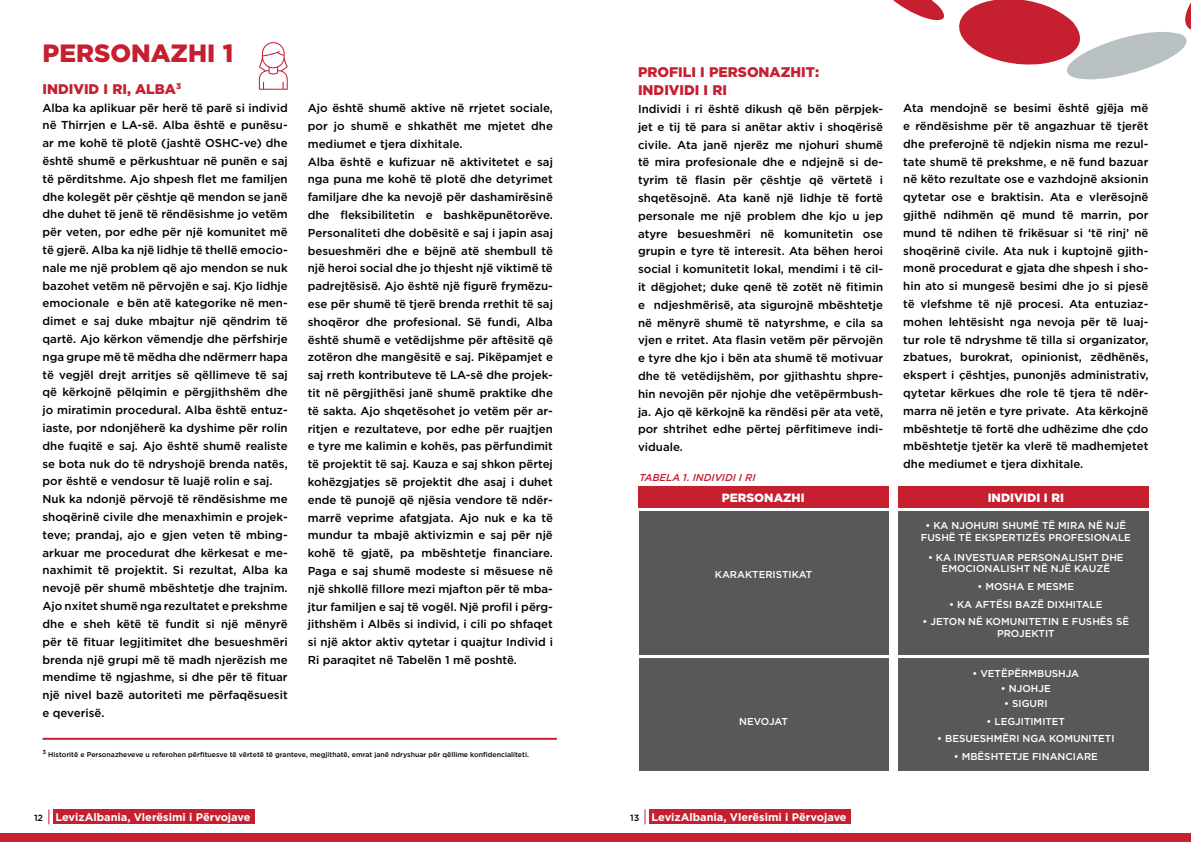
<style>
.page{position:relative;width:1191px;height:842px;background:#fff}
.page>*{position:absolute;margin:0;border:0;box-sizing:border-box;transform-origin:0 0}
.t1{font:900 25px "Gotham";color:#c51f30}
.t2{font:900 14px/17.8px "Gotham";color:#c51f30}
.t3{font:900 12px "Gotham";color:#fff}
.t4{font:500 11.5px/17.8px "Gotham";color:#000}
.t5{font:700 11px "Gotham";color:#fff}
.t6{font:500 10px/11.8px "Gotham";color:#fff;text-align:center}
.t7{font:italic 500 10px "Gotham";color:#c51f30}
.t8{font:500 10px "Gotham";letter-spacing:-.025em;color:#fff}
.t9{font:500 7px "Gotham";color:#000}
.t10{font:500 5.8px "Gotham";color:#000}
.s1{font-weight:500;font-size:9px;color:#000}
</style>
<div class="page">
<svg style="left:259px;top:42px;width:29px;height:48px"></svg>
<svg style="left:893px;top:0;width:298px;height:80px"></svg>
<div style="left:638px;top:486px;width:250px;height:22px;background:#c51f30"></div>
<div style="left:898px;top:486px;width:250px;height:22px;background:#c51f30"></div>
<div style="left:639px;top:511px;width:249px;height:144px;background:#58585a"></div>
<div style="left:639px;top:659px;width:249px;height:112px;background:#58585a"></div>
<div style="left:898px;top:511px;width:250px;height:144px;background:#58585a"></div>
<div style="left:898px;top:659px;width:250px;height:112px;background:#58585a"></div>
<hr style="left:43px;top:738px;width:514px;height:2px;background:#c52130">
<div style="left:0;top:833px;width:1191px;height:9px;background:#c52130"></div>
<div style="left:53px;top:809px;width:202px;height:15px;background:#c51f30"></div>
<svg style="left:48px;top:809px;width:1px;height:15px"></svg>
<div style="left:649px;top:809px;width:202px;height:15px;background:#c51f30"></div>
<svg style="left:644px;top:809px;width:1px;height:15px"></svg>
<h1 class="t1" style="left:43px;top:36px;width:192px">PERSONAZHI 1</h1>
<p class="t2" style="left:638px;top:63px;width:183px">PROFILI I PERSONAZHIT:<br>INDIVIDI I RI</p>
<p class="t4" style="left:638px;top:100px;width:247px;text-align:justify">Individi i ri është dikush që bën përpjek&shy;jet e tij të para si anëtar aktiv i shoqërisë civile. Ata janë njerëz me njohuri shumë të mira profesionale dhe e ndjejnë si de&shy;tyrim të flasin për çështje që vërtetë i shqetësojnë. Ata kanë një lidhje të fortë personale me një problem dhe kjo u jep atyre besueshmëri në komunitetin ose grupin e tyre të interesit. Ata bëhen heroi social i komunitetit lokal, mendimi i të cil&shy;it dëgjohet; duke qenë të zotët në fitimin e ndjeshmërisë, ata sigurojnë mbështetje në mënyrë shumë të natyrshme, e cila sa vjen e rritet. Ata flasin vetëm për përvojën e tyre dhe kjo i bën ata shumë të motivuar dhe të vetëdijshëm, por gjithashtu shpre&shy;hin nevojën për njohje dhe vetëpërmbush&shy;ja. Ajo që kërkojnë ka rëndësi për ata vetë, por shtrihet edhe përtej përfitimeve indi&shy;viduale.</p>
<p class="t2" style="left:43px;top:80px;width:140px">INDIVID I RI, ALBA<sup>3</sup></p>
<p class="t4" style="left:43px;top:98px;width:247px">Alba ka aplikuar për herë të parë si individ në Thirrjen e LA-së. Alba është e punësu&shy;ar me kohë të plotë (jashtë OSHC-ve) dhe është shumë e përkushtuar në punën e saj të përditshme. Ajo shpesh flet me familjen dhe kolegët për çështje që mendon se janë dhe duhet të jenë të rëndësishme jo vetëm për veten, por edhe për një komunitet më të gjerë. Alba ka një lidhje të thellë emocio&shy;nale me një problem që ajo mendon se nuk bazohet vetëm në përvojën e saj. Kjo lidhje emocionale e bën atë kategorike në men&shy;dimet e saj duke mbajtur një qëndrim të qartë. Ajo kërkon vëmendje dhe përfshirje nga grupe më të mëdha dhe ndërmerr hapa të vegjël drejt arritjes së qëllimeve të saj që kërkojnë pëlqimin e përgjithshëm dhe jo miratimin procedural. Alba është entuz&shy;iaste, por ndonjëherë ka dyshime për rolin dhe fuqitë e saj. Ajo është shumë realiste se bota nuk do të ndryshojë brenda natës, por është e vendosur të luajë rolin e saj.<br>Nuk ka ndonjë përvojë të rëndësishme me shoqërinë civile dhe menaxhimin e projek&shy;teve; prandaj, ajo e gjen veten të mbing&shy;arkuar me procedurat dhe kërkesat e me&shy;naxhimit të projektit. Si rezultat, Alba ka nevojë për shumë mbështetje dhe trajnim.<br>Ajo nxitet shumë nga rezultatet e prekshme dhe e sheh këtë të fundit si një mënyrë për të fituar legjitimitet dhe besueshmëri brenda një grupi më të madh njerëzish me mendime të ngjashme, si dhe për të fituar një nivel bazë autoriteti me përfaqësuesit e qeverisë.</p>
<p class="t4" style="left:308px;top:99px;width:247px">Ajo është shumë aktive në rrjetet sociale, por jo shumë e shkathët me mjetet dhe mediumet e tjera dixhitale.<br>Alba është e kufizuar në aktivitetet e saj nga puna me kohë të plotë dhe detyrimet familjare dhe ka nevojë për dashamirësinë dhe fleksibilitetin e bashkëpunëtorëve.<br>Personaliteti dhe dobësitë e saj i japin asaj besueshmëri dhe e bëjnë atë shembull të një heroi social dhe jo thjesht një viktimë të padrejtësisë. Ajo është një figurë frymëzu&shy;ese për shumë të tjerë brenda rrethit të saj shoqëror dhe profesional. Së fundi, Alba është shumë e vetëdijshme për aftësitë që zotëron dhe mangësitë e saj. Pikëpamjet e saj rreth kontributeve të LA-së dhe projek&shy;tit në përgjithësi janë shumë praktike dhe të sakta. Ajo shqetësohet jo vetëm për ar&shy;ritjen e rezultateve, por edhe për ruajtjen e tyre me kalimin e kohës, pas përfundimit të projektit të saj. Kauza e saj shkon përtej kohëzgjatjes së projektit dhe asaj i duhet ende të punojë që njësia vendore të ndër&shy;marrë veprime afatgjata. Ajo nuk e ka të mundur ta mbajë aktivizmin e saj për një kohë të gjatë, pa mbështetje financiare.<br>Paga e saj shumë modeste si mësuese në një shkollë fillore mezi mjafton për të mba&shy;jtur familjen e saj të vogël. Një profil i përg&shy;jithshëm i Albës si individ, i cili po shfaqet si një aktor aktiv qytetar i quajtur Individ i Ri paraqitet në Tabelën 1 më poshtë.</p>
<p class="t4" style="left:903px;top:99px;width:247px;text-align:justify">Ata mendojnë se besimi është gjëja më e rëndësishme për të angazhuar të tjerët dhe preferojnë të ndjekin nisma me rezul&shy;tate shumë të prekshme, e në fund bazuar në këto rezultate ose e vazhdojnë aksionin qytetar ose e braktisin. Ata e vlerësojnë gjithë ndihmën që mund të marrin, por mund të ndihen të frikësuar si ‘të rinj’ në shoqërinë civile. Ata nuk i kuptojnë gjith&shy;monë procedurat e gjata dhe shpesh i sho&shy;hin ato si mungesë besimi dhe jo si pjesë të vlefshme të një procesi. Ata entuziaz&shy;mohen lehtësisht nga nevoja për të luaj&shy;tur role të ndryshme të tilla si organizator, zbatues, burokrat, opinionist, zëdhënës, ekspert i çështjes, punonjës administrativ, qytetar kërkues dhe role të tjera të ndër&shy;marra në jetën e tyre private. Ata kërkojnë mbështetje të fortë dhe udhëzime dhe çdo mbështetje tjetër ka vlerë të madhemjetet dhe mediumet e tjera dixhitale.</p>
<p class="t7" style="left:639px;top:471px;width:118px">TABELA 1. INDIVIDI I RI</p>
<p class="t3" style="left:721px;top:489px;width:84px">PERSONAZHI</p>
<p class="t3" style="left:987px;top:489px;width:78px">INDIVIDI I RI</p>
<p class="t6" style="left:920px;top:520px;width:211px">• KA NJOHURI SHUMË TË MIRA NË NJË<br>FUSHË TË EKSPERTIZËS PROFESIONALE</p>
<p class="t6" style="left:928px;top:551px;width:197px">• KA INVESTUAR PERSONALISHT DHE<br>EMOCIONALISHT NË NJË KAUZË</p>
<p class="t6" style="left:977px;top:580px;width:98px">• MOSHA E MESME</p>
<p class="t6" style="left:949px;top:598px;width:155px">• KA AFTËSI BAZË DIXHITALE</p>
<p class="t6" style="left:922px;top:616px;width:208px">• JETON NË KOMUNITETIN E FUSHËS SË<br>PROJEKTIT</p>
<p class="t6" style="left:972px;top:667px;width:108px">• VETËPËRMBUSHJA</p>
<p class="t6" style="left:1001px;top:682px;width:51px">• NJOHJE</p>
<p class="t6" style="left:1004px;top:698px;width:45px">• SIGURI</p>
<p class="t6" style="left:986px;top:715px;width:80px">• LEGJITIMITET</p>
<p class="t6" style="left:937px;top:733px;width:179px">• BESUESHMËRI NGA KOMUNITETI</p>
<p class="t6" style="left:953px;top:750px;width:146px">• MBËSHTETJE FINANCIARE</p>
<p class="t6" style="left:715px;top:568px;width:99px">KARAKTERISTIKAT</p>
<p class="t8" style="left:739px;top:715px;width:50px">NEVOJAT</p>
<p class="t10" style="left:43px;top:748px;width:5px">3</p>
<p class="t9" style="left:48px;top:750px;width:482px">Historitë e Personazheveve u referohen përfituesve të vërtetë të granteve, megjithatë, emrat janë ndryshuar për qëllime konfidencialiteti.</p>
<p class="t5" style="left:34px;top:809px;width:218px"><span class="s1">12</span> LevizAlbania, Vlerësimi i Përvojave</p>
<p class="t5" style="left:630px;top:809px;width:218px"><span class="s1">13</span> LevizAlbania, Vlerësimi i Përvojave</p>
</div>
